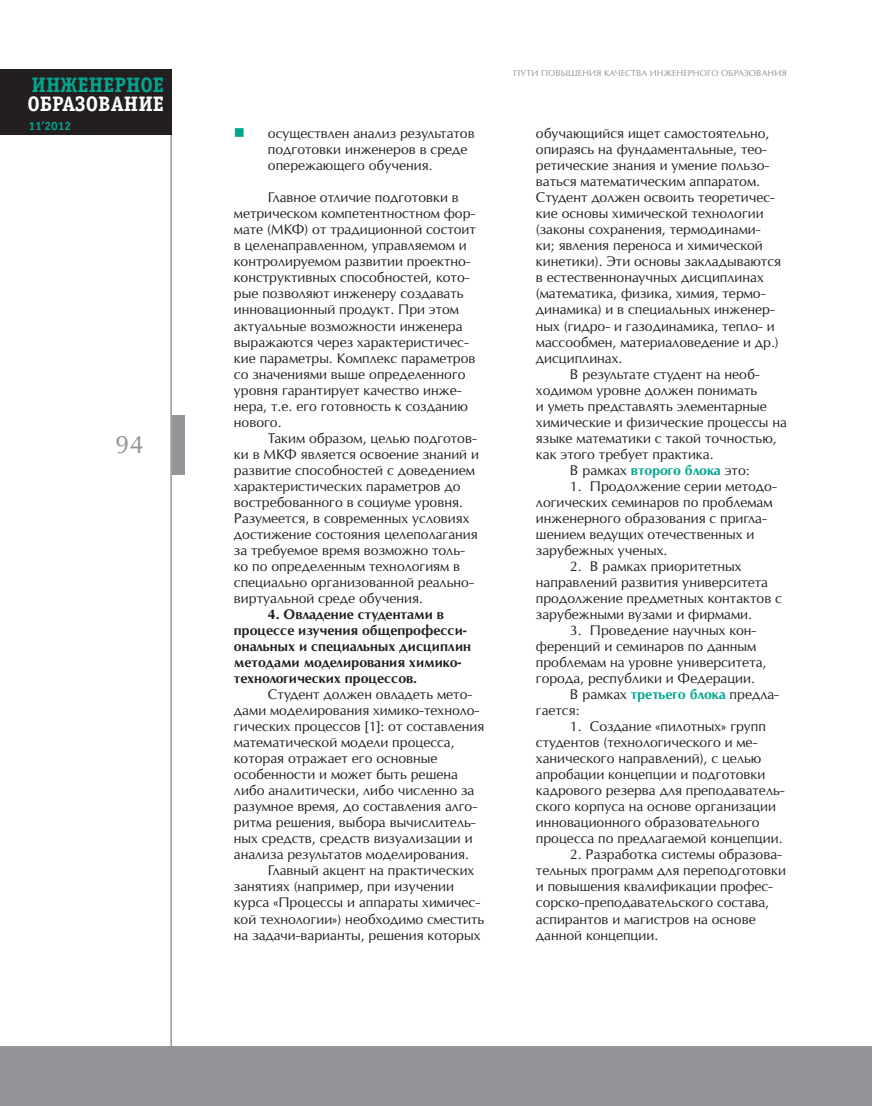
<style>
.page{position:relative;width:872px;height:1106px;background:#fff}
.page>*{position:absolute;margin:0;border:0;box-sizing:border-box;transform-origin:0 0}
.t1{font:24px "Opium New";color:#939598}
.t2{font:700 21px "Officina Serif C";color:#fff}
.t3{font:700 21px "Officina Serif C";color:#00a78f}
.t4{font:15px "Wingdings";color:#00a78f}
.t5{font:13.35px/16px "Opium New";color:#231f20}
.t6{font:700 13.35px/16px "Opium New";color:#231f20}
.t7{font:700 13.35px "Opium New";color:#00a78f}
.t8{font:700 12px "Officina Sans C";color:#00a78f}
.t9{font:8.25px "Opium New";letter-spacing:.01em;color:#939598}
.s1{font-weight:400;color:#231f20}
.s2{font-weight:700;color:#00a78f}
</style>
<div class="page">
<hr style="left:170px;top:69px;width:2px;height:1037px;background:#939598">
<div style="left:0;top:1046px;width:872px;height:60px;background:#939598"></div>
<div style="left:0;top:69px;width:172px;height:66px;background:#231f20"></div>
<div style="left:172px;top:415px;width:12px;height:60px;background:#939598"></div>
<h2 class="t3" style="left:32px;top:73px;width:134px">ИНЖЕНЕРНОЕ</h2>
<h2 class="t2" style="left:28px;top:91px;width:138px">ОБРАЗОВАНИЕ</h2>
<p class="t8" style="left:28px;top:119px;width:44px">11’2012</p>
<h1 class="t1" style="left:115px;top:429px;width:30px">94</h1>
<p class="t9" style="left:513px;top:68px;width:71px">ПУТИ ПОВ ЫШЕНИЯ</p>
<p class="t9" style="left:604px;top:68px;width:53px">КАЧЕСТВА ИНЖЕНЕРНОГО</p>
<p class="t9" style="left:721px;top:68px;width:7px">ОБРАЗОВАНИЯ</p>
<p class="t4" style="left:234px;top:125px;width:13px">■</p>
<p class="t5" style="left:536px;top:125px;width:235px">обучающийся ищет самостоятельно,</p>
<p class="t5" style="left:536px;top:141px;width:233px">опираясь на фундаментальные, тео-</p>
<p class="t5" style="left:536px;top:157px;width:235px">ретические знания и умение пользо-</p>
<p class="t5" style="left:536px;top:173px;width:226px">ваться математическим аппаратом.</p>
<p class="t5" style="left:536px;top:189px;width:240px">Студент должен освоить теоретичес-</p>
<p class="t5" style="left:536px;top:205px;width:229px">кие основы химической технологии</p>
<p class="t5" style="left:536px;top:221px;width:226px">(законы сохранения, термодинами-</p>
<p class="t5" style="left:536px;top:237px;width:228px">ки; явления переноса и химической</p>
<p class="t5" style="left:536px;top:253px;width:247px">кинетики). Эти основы закладываются</p>
<p class="t5" style="left:536px;top:269px;width:229px">в естественнонаучных дисциплинах</p>
<p class="t5" style="left:536px;top:285px;width:231px">(математика, физика, химия, термо-</p>
<p class="t5" style="left:536px;top:301px;width:240px">динамика) и в специальных инженер-</p>
<p class="t5" style="left:536px;top:318px;width:240px">ных (гидро- и газодинамика, тепло- и</p>
<p class="t5" style="left:536px;top:334px;width:244px">массообмен, материаловедение и др.)</p>
<p class="t5" style="left:536px;top:350px;width:88px">дисциплинах.</p>
<p class="t5" style="left:570px;top:366px;width:191px">В результате студент на необ-</p>
<p class="t5" style="left:536px;top:382px;width:223px">ходимом уровне должен понимать</p>
<p class="t5" style="left:536px;top:398px;width:232px">и уметь представлять элементарные</p>
<p class="t5" style="left:536px;top:414px;width:252px">химические и физические процессы на</p>
<p class="t5" style="left:536px;top:430px;width:242px">языке математики с такой точностью,</p>
<p class="t5" style="left:536px;top:446px;width:179px">как этого требует практика.</p>
<p class="t7" style="left:570px;top:462px;width:181px"><span class="s1">В рамках</span> второго блока <span class="s1">это:</span></p>
<p class="t5" style="left:536px;top:478px;width:242px;text-indent:34px">1. Продолжение серии методо&shy;логических семинаров по проблемам инженерного образования с пригла&shy;шением ведущих отечественных и зарубежных ученых.</p>
<p class="t5" style="left:536px;top:558px;width:247px;text-indent:34px">2. В рамках приоритетных направлений развития университета продолжение предметных контактов с зарубежными вузами и фирмами.</p>
<p class="t5" style="left:570px;top:622px;width:188px">3. Проведение научных кон-</p>
<p class="t5" style="left:536px;top:638px;width:222px">ференций и семинаров по данным</p>
<p class="t5" style="left:536px;top:654px;width:232px">проблемам на уровне университета,</p>
<p class="t5" style="left:536px;top:670px;width:221px">города, республики и Федерации.</p>
<p class="t5" style="left:570px;top:686px;width:211px">В рамках <span class="s2">третьего блока</span> предла-</p>
<p class="t5" style="left:536px;top:702px;width:45px">гается:</p>
<p class="t5" style="left:536px;top:718px;width:250px;text-indent:34px">1. Создание «пилотных» групп студентов (технологического и ме&shy;ханического направлений), с целью апробации концепции и подготовки кадрового резерва для преподаватель&shy;ского корпуса на основе организации инновационного образовательного процесса по предлагаемой концепции.</p>
<p class="t5" style="left:536px;top:846px;width:251px;text-indent:34px">2. Разработка системы образова&shy;тельных программ для переподготовки и повышения квалификации профес&shy;сорско-преподавательского состава, аспирантов и магистров на основе данной концепции.</p>
<p class="t5" style="left:268px;top:125px;width:208px">осуществлен анализ результатов подготовки инженеров в среде опережающего обучения.</p>
<p class="t5" style="left:234px;top:189px;width:243px;text-indent:34px">Главное отличие подготовки в метрическом компетентностном фор&shy;мате (МКФ) от традиционной состоит в целенаправленном, управляемом и контролируемом развитии проектно&shy;конструктивных способностей, кото&shy;рые позволяют инженеру создавать инновационный продукт. При этом актуальные возможности инженера выражаются через характеристичес&shy;кие параметры. Комплекс параметров со значениями выше определенного уровня гарантирует качество инже&shy;нера, т.е. его готовность к созданию нового.</p>
<p class="t5" style="left:234px;top:430px;width:246px;text-indent:34px">Таким образом, целью подготов&shy;ки в МКФ является освоение знаний и развитие способностей с доведением характеристических параметров до востребованного в социуме уровня.<br>Разумеется, в современных условиях достижение состояния целеполагания за требуемое время возможно толь&shy;ко по определенным технологиям в специально организованной реально&shy;виртуальной среде обучения.</p>
<p class="t6" style="left:234px;top:606px;width:239px;text-indent:34px">4. Овладение студентами в процессе изучения общепрофесси&shy;ональных и специальных дисциплин методами моделирования химико&shy;технологических процессов.</p>
<p class="t5" style="left:234px;top:686px;width:252px;text-indent:34px">Студент должен овладеть мето&shy;дами моделирования химико-техноло&shy;гических процессов [1]: от составления математической модели процесса, которая отражает его основные особенности и может быть решена либо аналитически, либо численно за разумное время, до составления алго&shy;ритма решения, выбора вычислитель&shy;ных средств, средств визуализации и анализа результатов моделирования.</p>
<p class="t5" style="left:234px;top:862px;width:252px;text-indent:34px">Главный акцент на практических занятиях (например, при изучении курса «Процессы и аппараты химичес&shy;кой технологии») необходимо сместить на задачи-варианты, решения которых</p>
</div>
